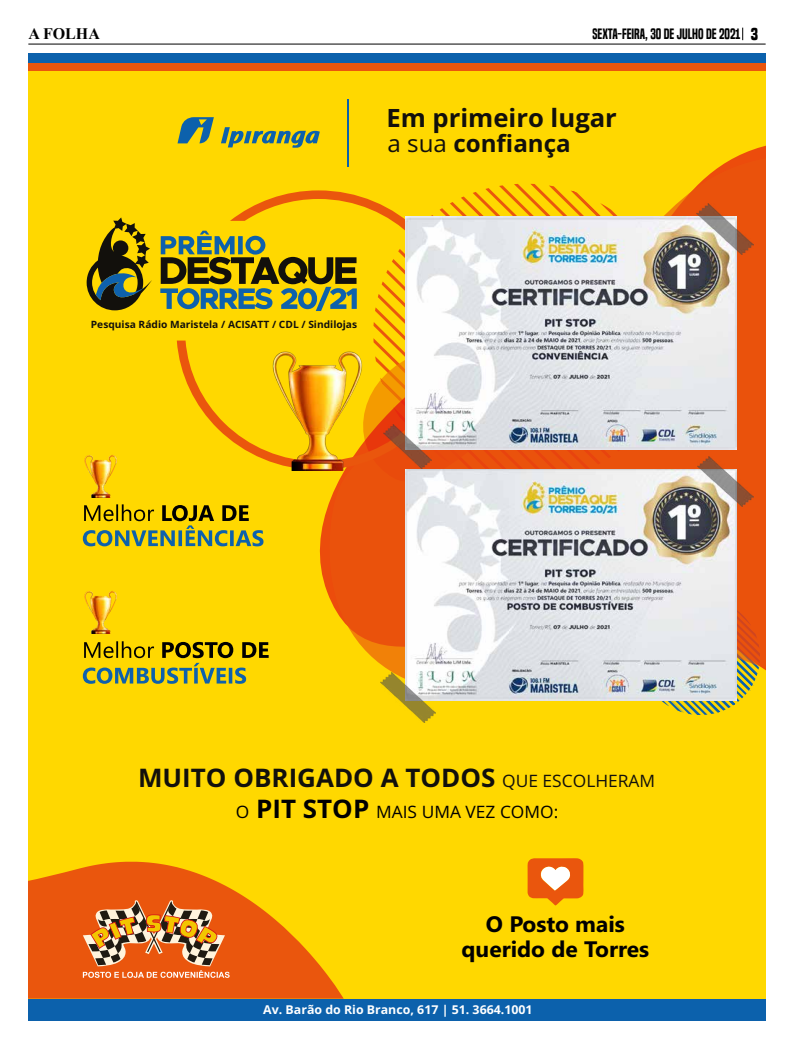
<style>
.page{position:relative;width:794px;height:1049px;background:#fff}
.page>*{position:absolute;margin:0;border:0;box-sizing:border-box;transform-origin:0 0}
.t1{font:700 25.6px "Open Sans";color:#12100c}
.t2{font:700 25.2px "Open Sans";color:#12100c}
.t3{font:700 23.8px "Open Sans";color:#12100c}
.t4{font:700 22.4px/25.3px "Nirmala UI";color:#000;text-align:center}
.t5{font:17.1px "Open Sans";color:#000}
.t6{font:700 16px "Times New Roman";color:#000}
.t7{font:14px "Built Titling Sb";color:#000}
.t8{font:700 12.2px "Open Sans";color:#fff}
.t9{font:700 10px "Open Sans";color:#12100c}
.s1{font-family:"Built Titling Rg";font-weight:700;font-size:16px}
.s2{font-weight:400}
.s3{font-weight:400;font-size:17.1px}
.s4{font-weight:700;font-size:25.6px}
</style>
<div class="page">
<hr style="left:28px;top:44px;width:737px;height:1px;background:#000">
<svg style="left:742px;top:28px;width:1px;height:12px"></svg>
<div style="left:28px;top:54px;width:737px;height:966px;background:#ffd800"></div>
<svg style="left:319px;top:144px;width:446px;height:569px"></svg>
<svg style="left:28px;top:861px;width:316px;height:138px;fill:#ea560d"></svg>
<svg style="left:221px;top:127px;width:99px;height:23px"></svg>
<svg style="left:177px;top:117px;width:37px;height:26px"></svg>
<hr style="left:347px;top:99px;width:1px;height:67px;background:#0c61ac">
<div style="left:28px;top:999px;width:737px;height:21px;background:#0c61ac"></div>
<div style="left:28px;top:54px;width:737px;height:10px;background:#0c61ac"></div>
<div style="left:28px;top:64px;width:737px;height:7px;background:#ea560d"></div>
<svg style="left:527px;top:858px;width:56px;height:48px;background:#f18934"></svg>
<svg style="left:177px;top:190px;width:283px;height:280px"></svg>
<img style="left:267px;top:335px;width:100px;height:136px">
<svg style="left:83px;top:504px;width:180px;height:42px"></svg>
<svg style="left:83px;top:641px;width:186px;height:43px"></svg>
<svg style="left:160px;top:231px;width:197px;height:80px"></svg>
<svg style="left:87px;top:217px;width:65px;height:93px"></svg>
<img style="left:84px;top:455px;width:33px;height:42px">
<img style="left:84px;top:591px;width:33px;height:42px">
<img style="left:406px;top:217px;width:330px;height:232px">
<img style="left:406px;top:470px;width:330px;height:231px">
<svg style="left:83px;top:899px;width:147px;height:79px;background:#ce773d"></svg>
<img style="left:697px;top:456px;width:56px;height:50px">
<img style="left:380px;top:673px;width:56px;height:50px">
<img style="left:697px;top:203px;width:57px;height:52px">
<img style="left:383px;top:425px;width:49px;height:43px">
<h3 class="t6" style="left:28px;top:22px;width:73px">A FOLHA</h3>
<h3 class="t7" style="left:592px;top:25px;width:167px">SEXTA-FEIRA, 30 DE JULHO DE 2021 <span class="s1">3</span></h3>
<h2 class="t2" style="left:386px;top:100px;width:232px">Em primeiro lugar</h2>
<h3 class="t3" style="left:387px;top:126px;width:185px"><span class="s2">a sua</span> confiança</h3>
<p class="t9" style="left:91px;top:318px;width:268px">Pesquisa Rádio Maristela / ACISATT / CDL / Sindilojas</p>
<h1 class="t1" style="left:138px;top:760px;width:519px">MUITO OBRIGADO A TODOS <span class="s3">QUE ESCOLHERAM</span></h1>
<h3 class="t5" style="left:236px;top:800px;width:324px">O <span class="s4">PIT STOP</span> MAIS UMA VEZ COMO:</h3>
<h3 class="t4" style="left:461px;top:910px;width:189px">O Posto mais querido de Torres</h3>
<p class="t8" style="left:263px;top:1001px;width:271px">Av. Barão do Rio Branco, 617 | 51. 3664.1001</p>
</div>
